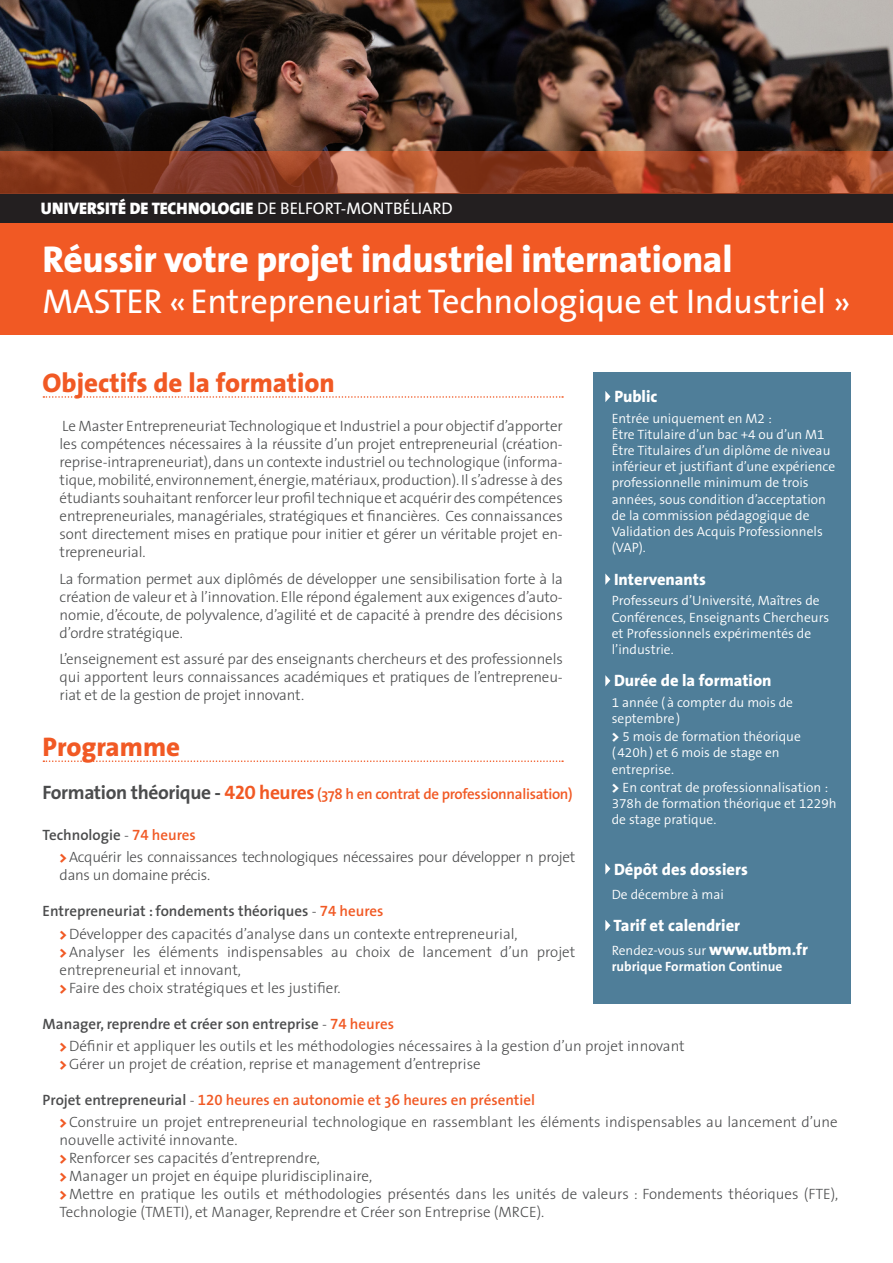
<style>
.page{position:relative;width:893px;height:1263px;background:#fff}
.page>*{position:absolute;margin:0;border:0;box-sizing:border-box;transform-origin:0 0}
.t1{font:800 37.5px "The Sans";letter-spacing:-.01em;color:#fff}
.t2{font:34.5px "The Sans";letter-spacing:-.01em;color:#fff}
.Style_de_paragraphe{font:800 27px "The Sans";color:#f15924}
.t3{font:900 16.8px "The Sans";color:#fff}
.Style_de_paragraphe-2{font:800 16.5px "The Sans";color:#fff}
.Style_de_paragraphe-3{font:300 15px/18px "The Sans";color:#4b4c4d;text-align:justify}
.Style_de_paragraphe-4{font:600 15px "The Sans";color:#4b4c4d}
.Style_de_paragraphe-5{font:300 15px/18px "The Sans";letter-spacing:-.02em;color:#4b4c4d}
.Style_de_paragraphe-6{font:600 15px "The Sans";letter-spacing:-.02em;color:#f15924}
.Style_de_paragraphe-7{font:600 15px "The Sans";color:#f15924}
.Style_de_paragraphe-8{font:300 13.5px/16.2px "The Sans B4";color:#fff}
.Style_de_paragraphe-9{font:700 13.5px "The Sans";color:#fff}
.s1{font-weight:400}
.s2{font-family:"The Sans";font-weight:800;font-size:15px}
.s3{font-family:"The Sans";font-weight:800;font-size:16.5px}
.s4{font-weight:700;font-size:19.5px;color:#4b4c4d}
.s5{font-family:"The Sans Bold Caps";font-weight:400;font-size:19.5px}
.s6{font-weight:700;font-size:19.5px}
.s7{font-weight:300}
.s8{font-family:"The Sans Semi Bold Expert";font-weight:400;color:#f15924}
.s9{color:#f15924}
.s10{font-weight:800;color:#f15924}
.s11{color:#4b4c4d}
.s12{font-weight:300;color:#4b4c4d}
.s13{font-family:"The Sans Semi Bold Expert";font-weight:400}
</style>
<div class="page">
<img style="left:0;top:0;width:893px;height:151px">
<div style="left:0;top:223px;width:893px;height:112px;background:#f15924"></div>
<div style="left:0;top:193px;width:893px;height:30px;background:#231f20"></div>
<svg style="left:0;top:151px;width:893px;height:42px;background:#974529"></svg>
<svg style="left:43px;top:396px;width:520px;height:2px"></svg>
<svg style="left:43px;top:760px;width:520px;height:2px"></svg>
<div style="left:593px;top:372px;width:257px;height:632px;background:#4f7e99"></div>
<svg style="left:605px;top:391px;width:5px;height:11px"></svg>
<svg style="left:605px;top:573px;width:5px;height:12px"></svg>
<svg style="left:605px;top:675px;width:5px;height:11px"></svg>
<svg style="left:605px;top:863px;width:5px;height:11px"></svg>
<svg style="left:605px;top:920px;width:5px;height:11px"></svg>
<p class="t3" style="left:41px;top:194px;width:413px">UNIVERSITÉ DE TECHNOLOGIE <span class="s1">DE BELFORT-MONTBÉLIARD</span></p>
<p class="t1" style="left:43px;top:228px;width:691px">Réussir votre projet industriel international</p>
<p class="t2" style="left:43px;top:273px;width:809px">MASTER «Entrepreneuriat Technologique et Industriel »</p>
<p class="Style_de_paragraphe" style="left:43px;top:360px;width:294px">Objectifs de la formation</p>
<p class="Style_de_paragraphe-3" style="left:60px;top:417px;width:505px">Le Master Entrepreneuriat Technologique et Industriel a pour objectif d’apporter les compétences nécessaires à la réussite d’un projet entrepreneurial (création&shy;reprise-intrapreneuriat), dans un contexte industriel ou technologique (informa&shy;tique, mobilité, environnement, énergie, matériaux, production). Il s’adresse à des étudiants souhaitant renforcer leur profil technique et acquérir des compétences entrepreneuriales, managériales, stratégiques et financières. Ces connaissances sont directement mises en pratique pour initier et gérer un véritable projet en&shy;trepreneurial.</p>
<p class="Style_de_paragraphe-3" style="left:60px;top:569px;width:505px">La formation permet aux diplômés de développer une sensibilisation forte à la création de valeur et à l’innovation. Elle répond également aux exigences d’auto&shy;nomie, d’écoute, de polyvalence, d’agilité et de capacité à prendre des décisions d’ordre stratégique.</p>
<p class="Style_de_paragraphe-3" style="left:60px;top:650px;width:505px">L’enseignement est assuré par des enseignants chercheurs et des professionnels qui apportent leurs connaissances académiques et pratiques de l’entrepreneu&shy;riat et de la gestion de projet innovant.</p>
<p class="Style_de_paragraphe-2" style="left:614px;top:383px;width:45px">Public</p>
<p class="Style_de_paragraphe-8" style="left:612px;top:410px;width:162px">Entrée uniquement en M2 :</p>
<p class="Style_de_paragraphe-8" style="left:612px;top:427px;width:214px">Être Titulaire d’un bac +4 ou d’un M1</p>
<p class="Style_de_paragraphe-8" style="left:612px;top:443px;width:225px">Être Titulaires d’un diplôme de niveau inférieur et justifiant d’une expérience professionnelle minimum de trois années, sous condition d’acceptation de la commission pédagogique de Validation des Acquis Professionnels (VAP).</p>
<p class="Style_de_paragraphe-2" style="left:614px;top:565px;width:93px">Intervenants</p>
<p class="Style_de_paragraphe-8" style="left:612px;top:593px;width:219px">Professeurs d’Université, Maîtres de<br>Conférences, Enseignants Chercheurs et Professionnels expérimentés de l’industrie.</p>
<p class="Style_de_paragraphe-2" style="left:614px;top:667px;width:159px">Durée de la formation</p>
<p class="Style_de_paragraphe-8" style="left:612px;top:695px;width:183px">1 année (à compter du mois de septembre)</p>
<p class="Style_de_paragraphe-8" style="left:612px;top:729px;width:191px"><span class="s2">&gt;</span> 5 mois de formation théorique (420h) et 6 mois de stage en entreprise.</p>
<p class="Style_de_paragraphe-8" style="left:612px;top:779px;width:226px"><span class="s2">&gt;</span> En contrat de professionnalisation :<br>378h de formation théorique et 1229h de stage pratique.</p>
<p class="Style_de_paragraphe-2" style="left:614px;top:855px;width:135px">Dépôt des dossiers</p>
<p class="Style_de_paragraphe-8" style="left:612px;top:886px;width:114px">De décembre à mai</p>
<p class="Style_de_paragraphe-2" style="left:613px;top:911px;width:128px">Tarif et calendrier</p>
<p class="Style_de_paragraphe-8" style="left:612px;top:943px;width:198px">Rendez-vous sur <span class="s3">www.utbm.fr</span></p>
<p class="Style_de_paragraphe-9" style="left:612px;top:955px;width:172px">rubrique Formation Continue</p>
<p class="Style_de_paragraphe" style="left:43px;top:724px;width:139px">Programme</p>
<p class="Style_de_paragraphe-6" style="left:43px;top:781px;width:532px"><span class="s4">Formation théorique -</span> <span class="s5">420</span> <span class="s6">heures</span> (378 h en contrat de professionnalisation)</p>
<p class="Style_de_paragraphe-4" style="left:43px;top:823px;width:155px">Technologie <span class="s7">-</span> <span class="s8">74</span> <span class="s9">heures</span></p>
<p class="Style_de_paragraphe-5" style="left:60px;top:848px;width:517px"><span class="s10">&gt;</span>Acquérir les connaissances technologiques nécessaires pour développer n projet dans un domaine précis.</p>
<p class="Style_de_paragraphe-4" style="left:43px;top:899px;width:342px">Entrepreneuriat : fondements théoriques <span class="s7">-</span> <span class="s8">74</span> <span class="s9">heures</span></p>
<p class="Style_de_paragraphe-3" style="left:60px;top:924px;width:460px"><span class="s10">&gt;</span>Développer des capacités d’analyse dans un contexte entrepreneurial,</p>
<p class="Style_de_paragraphe-3" style="left:60px;top:942px;width:517px"><span class="s10">&gt;</span>Analyser les éléments indispensables au choix de lancement d’un projet entrepreneurial et innovant,</p>
<p class="Style_de_paragraphe-3" style="left:60px;top:978px;width:283px"><span class="s10">&gt;</span>Faire des choix stratégiques et les justifier.</p>
<p class="Style_de_paragraphe-4" style="left:43px;top:1011px;width:353px">Manager, reprendre et créer son entreprise <span class="s7">-</span> <span class="s8">74</span> <span class="s9">heures</span></p>
<p class="Style_de_paragraphe-3" style="left:60px;top:1036px;width:627px"><span class="s10">&gt;</span>Définir et appliquer les outils et les méthodologies nécessaires à la gestion d’un projet innovant</p>
<p class="Style_de_paragraphe-3" style="left:60px;top:1054px;width:423px"><span class="s10">&gt;</span>Gérer un projet de création, reprise et management d’entreprise</p>
<p class="Style_de_paragraphe-7" style="left:43px;top:1087px;width:494px"><span class="s11">Projet entrepreneurial</span> <span class="s12">-</span> <span class="s13">120</span> heures en autonomie et 36 heures en présentiel</p>
<p class="Style_de_paragraphe-3" style="left:60px;top:1113px;width:780px"><span class="s10">&gt;</span>Construire un projet entrepreneurial technologique en rassemblant les éléments indispensables au lancement d’une nouvelle activité innovante.</p>
<p class="Style_de_paragraphe-3" style="left:60px;top:1149px;width:262px"><span class="s10">&gt;</span>Renforcer ses capacités d’entreprendre,</p>
<p class="Style_de_paragraphe-3" style="left:60px;top:1167px;width:314px"><span class="s10">&gt;</span>Manager un projet en équipe pluridisciplinaire,</p>
<p class="Style_de_paragraphe-3" style="left:60px;top:1185px;width:780px"><span class="s10">&gt;</span>Mettre en pratique les outils et méthodologies présentés dans les unités de valeurs : Fondements théoriques (FTE),<br>Technologie (TMETI), et Manager, Reprendre et Créer son Entreprise (MRCE).</p>
</div>
